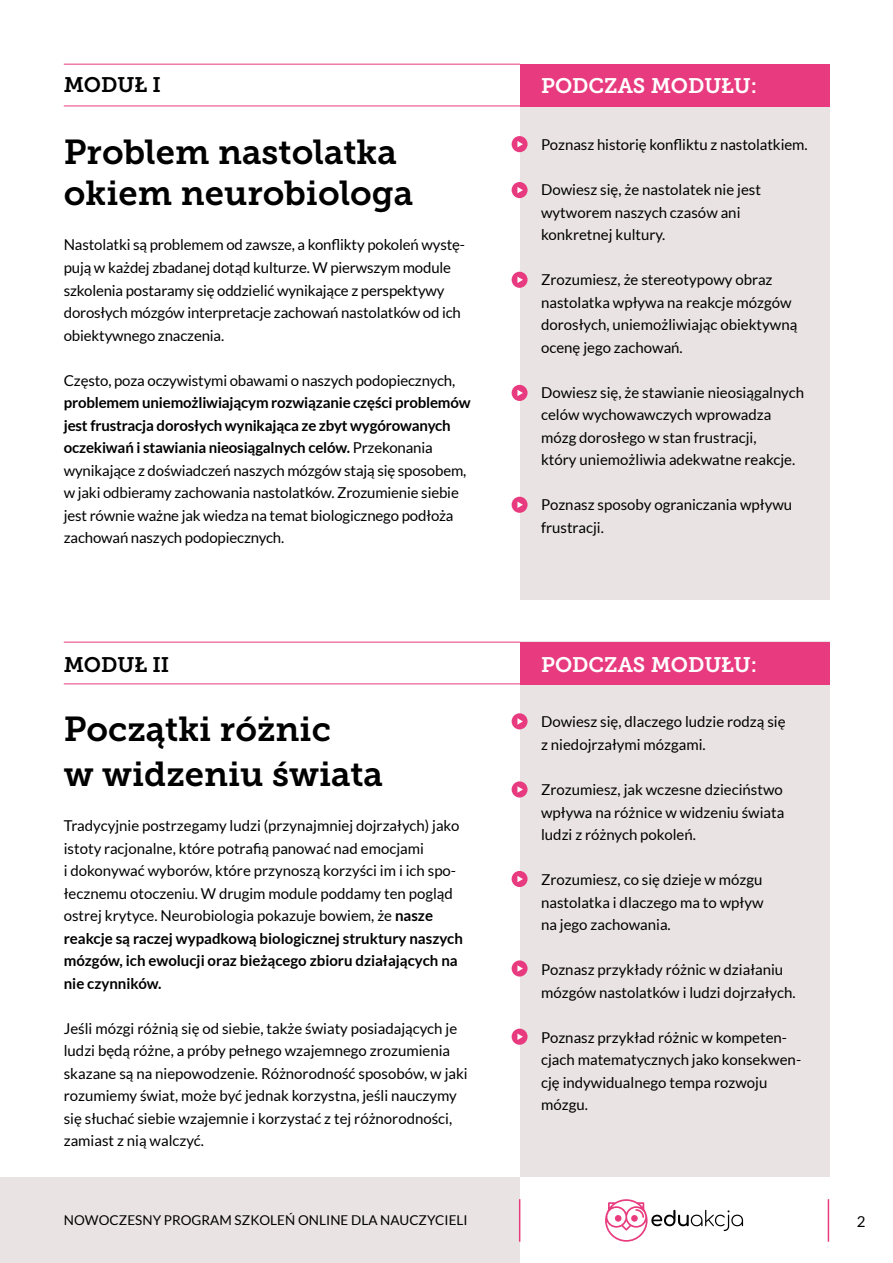
<style>
.page{position:relative;width:893px;height:1263px;background:#fff}
.page>*{position:absolute;margin:0;border:0;box-sizing:border-box;transform-origin:0 0}
.t1{font:34.5px/41.4px "Museo Slab 700";color:#000}
.t2{font:21px "Museo Slab 700";color:#fff}
.t3{font:21px "Museo Slab 700";letter-spacing:-.005em;color:#000}
.t4{font:15px/22.5px "Lato";color:#000}
.t5{font:13.5px "Lato";letter-spacing:.005em;color:#000}
.s1{font-weight:700}
</style>
<div class="page">
<div style="left:0;top:1177px;width:520px;height:86px;background:#e9e4e3"></div>
<hr style="left:519px;top:1199px;width:1px;height:43px;background:#e83b7f">
<hr style="left:828px;top:1199px;width:1px;height:43px;background:#e83b7f">
<svg style="left:605px;top:1199px;width:138px;height:43px"></svg>
<div style="left:520px;top:64px;width:309px;height:535px;background:#e9e4e3"></div>
<div style="left:520px;top:642px;width:309px;height:535px;background:#e9e4e3"></div>
<div style="left:520px;top:64px;width:309px;height:42px;background:#e83b7f"></div>
<div style="left:520px;top:642px;width:309px;height:42px;background:#e83b7f"></div>
<hr style="left:64px;top:106px;width:456px;height:1px;background:#e83b7f">
<hr style="left:64px;top:683px;width:456px;height:1px;background:#e83b7f">
<hr style="left:64px;top:64px;width:456px;height:1px;background:#e83b7f">
<hr style="left:64px;top:642px;width:456px;height:1px;background:#e83b7f">
<div style="left:512px;top:136px;width:16px;height:16px;background:#e83b7f;border-radius:50%"></div>
<svg style="left:517px;top:141px;width:6px;height:6px"></svg>
<div style="left:512px;top:182px;width:16px;height:16px;background:#e83b7f;border-radius:50%"></div>
<svg style="left:517px;top:187px;width:6px;height:6px"></svg>
<div style="left:512px;top:272px;width:16px;height:16px;background:#e83b7f;border-radius:50%"></div>
<svg style="left:517px;top:277px;width:6px;height:6px"></svg>
<div style="left:512px;top:385px;width:16px;height:16px;background:#e83b7f;border-radius:50%"></div>
<svg style="left:517px;top:390px;width:6px;height:6px"></svg>
<div style="left:512px;top:497px;width:16px;height:16px;background:#e83b7f;border-radius:50%"></div>
<svg style="left:517px;top:502px;width:6px;height:6px"></svg>
<div style="left:512px;top:713px;width:16px;height:16px;background:#e83b7f;border-radius:50%"></div>
<svg style="left:517px;top:718px;width:6px;height:7px"></svg>
<div style="left:512px;top:781px;width:16px;height:16px;background:#e83b7f;border-radius:50%"></div>
<svg style="left:517px;top:786px;width:6px;height:7px"></svg>
<div style="left:512px;top:871px;width:16px;height:16px;background:#e83b7f;border-radius:50%"></div>
<svg style="left:517px;top:876px;width:6px;height:6px"></svg>
<div style="left:512px;top:960px;width:16px;height:16px;background:#e83b7f;border-radius:50%"></div>
<svg style="left:517px;top:965px;width:6px;height:7px"></svg>
<div style="left:512px;top:1029px;width:16px;height:16px;background:#e83b7f;border-radius:50%"></div>
<svg style="left:517px;top:1033px;width:6px;height:7px"></svg>
<h2 class="t3" style="left:64px;top:73px;width:99px">MODUŁ I</h2>
<h1 class="t1" style="left:64px;top:132px;width:351px">Problem nastolatka okiem neurobiologa</h1>
<p class="t4" style="left:64px;top:234px;width:403px">Nastolatki są problemem od zawsze, a konflikty pokoleń wystę&shy;pują w każdej zbadanej dotąd kulturze. W pierwszym module szkolenia postaramy się oddzielić wynikające z perspektywy dorosłych mózgów interpretacje zachowań nastolatków od ich obiektywnego znaczenia.</p>
<p class="t4" style="left:64px;top:369px;width:393px">Często, poza oczywistymi obawami o naszych podopiecznych,</p>
<p class="t4" style="left:64px;top:391px;width:408px"><span class="s1">problemem uniemożliwiającym rozwiązanie części problemów jest frustracja dorosłych wynikająca ze zbyt wygórowanych oczekiwań i stawiania nieosiągalnych celów.</span> Przekonania wynikające z doświadczeń naszych mózgów stają się sposobem, w jaki odbieramy zachowania nastolatków. Zrozumienie siebie jest równie ważne jak wiedza na temat biologicznego podłoża zachowań naszych podopiecznych.</p>
<h2 class="t3" style="left:64px;top:652px;width:107px">MODUŁ II</h2>
<h1 class="t1" style="left:64px;top:707px;width:321px;line-height:45px">Początki różnic<br>w widzeniu świata</h1>
<p class="t4" style="left:64px;top:814px;width:401px">Tradycyjnie postrzegamy ludzi (przynajmniej dojrzałych) jako istoty racjonalne, które potrafią panować nad emocjami<br>i dokonywać wyborów, które przynoszą korzyści im i ich spo&shy;łecznemu otoczeniu. W drugim module poddamy ten pogląd ostrej krytyce. Neurobiologia pokazuje bowiem, że <span class="s1">nasze reakcje są raczej wypadkową biologicznej struktury naszych mózgów, ich ewolucji oraz bieżącego zbioru działających na nie czynników.</span></p>
<p class="t4" style="left:64px;top:1017px;width:406px">Jeśli mózgi różnią się od siebie, także światy posiadających je ludzi będą różne, a próby pełnego wzajemnego zrozumienia skazane są na niepowodzenie. Różnorodność sposobów, w jaki rozumiemy świat, może być jednak korzystna, jeśli nauczymy się słuchać siebie wzajemnie i korzystać z tej różnorodności, zamiast z nią walczyć.</p>
<h2 class="t2" style="left:541px;top:74px;width:217px">PODCZAS MODUŁU:</h2>
<p class="t4" style="left:541px;top:133px;width:268px">Poznasz historię konfliktu z nastolatkiem.</p>
<p class="t4" style="left:541px;top:178px;width:221px">Dowiesz się, że nastolatek nie jest wytworem naszych czasów ani konkretnej kultury.</p>
<p class="t4" style="left:541px;top:268px;width:258px">Zrozumiesz, że stereotypowy obraz nastolatka wpływa na reakcje mózgów dorosłych, uniemożliwiając obiektywną ocenę jego zachowań.</p>
<p class="t4" style="left:541px;top:381px;width:264px">Dowiesz się, że stawianie nieosiągalnych celów wychowawczych wprowadza mózg dorosłego w stan frustracji,<br>który uniemożliwia adekwatne reakcje.</p>
<p class="t4" style="left:541px;top:493px;width:253px">Poznasz sposoby ograniczania wpływu frustracji.</p>
<h2 class="t2" style="left:541px;top:653px;width:217px">PODCZAS MODUŁU:</h2>
<p class="t4" style="left:541px;top:711px;width:246px">Dowiesz się, dlaczego ludzie rodzą się z niedojrzałymi mózgami.</p>
<p class="t4" style="left:541px;top:778px;width:245px;text-align:justify">Zrozumiesz, jak wczesne dzieciństwo wpływa na różnice w widzeniu świata ludzi z różnych pokoleń.</p>
<p class="t4" style="left:541px;top:868px;width:224px;text-align:justify">Zrozumiesz, co się dzieje w mózgu nastolatka i dlaczego ma to wpływ na jego zachowania.</p>
<p class="t4" style="left:541px;top:958px;width:256px">Poznasz przykłady różnic w działaniu mózgów nastolatków i ludzi dojrzałych.</p>
<p class="t4" style="left:541px;top:1026px;width:262px">Poznasz przykład różnic w kompeten&shy;cjach matematycznych jako konsekwen&shy;cję indywidualnego tempa rozwoju mózgu.</p>
<p class="t5" style="left:64px;top:1213px;width:405px">NOWOCZESNY PROGRAM SZKOLEŃ ONLINE DLA NAUCZYCIELI</p>
<p class="t4" style="left:857px;top:1210px;width:10px">2</p>
</div>
